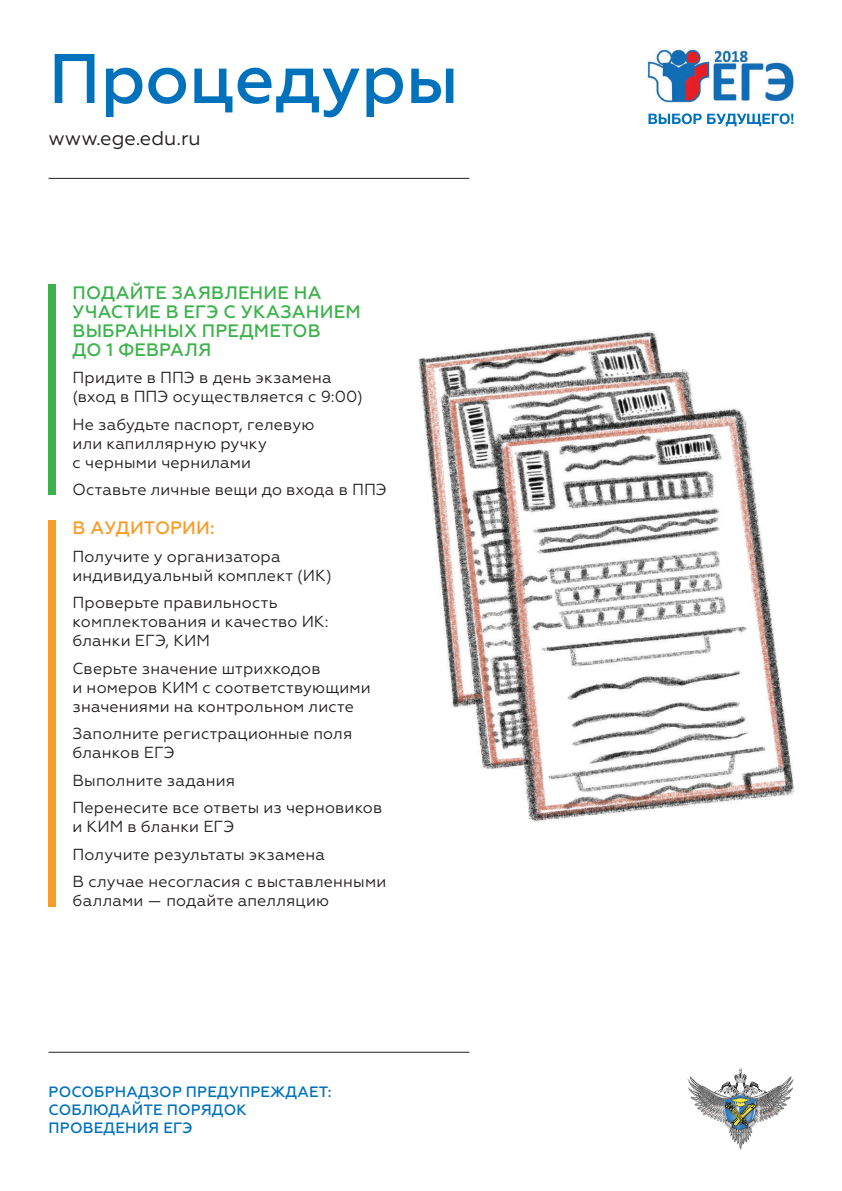
<style>
.page{position:relative;width:842px;height:1191px;background:#fff}
.page>*{position:absolute;margin:0;border:0;box-sizing:border-box;transform-origin:0 0}
.t1{font:500 70px "Geometria";color:#0072bc}
.t2{font:20px "Geometria";color:#231f20}
.t3{font:500 18px/19px "Geometria";letter-spacing:.01em;color:#3bb24b}
.t4{font:500 18px "Geometria";letter-spacing:.005em;color:#f89c28}
.t5{font:16px/19px "Geometria";letter-spacing:.01em;color:#231f20}
.t6{font:500 15px/18px "Geometria";letter-spacing:.01em;color:#0072bc}
</style>
<div class="page">
<img style="left:418px;top:331px;width:377px;height:492px">
<hr style="left:49px;top:1051px;width:420px;height:1px;background:#231f20">
<div style="left:49px;top:284px;width:7px;height:211px;background:#3bb24b"></div>
<div style="left:49px;top:520px;width:7px;height:386px;background:#f89c28"></div>
<img style="left:697px;top:1076px;width:87px;height:73px">
<img style="left:743px;top:1116px;width:15px;height:13px">
<img style="left:723px;top:1068px;width:17px;height:30px">
<img style="left:688px;top:1076px;width:34px;height:33px">
<img style="left:758px;top:1076px;width:35px;height:33px">
<hr style="left:49px;top:178px;width:420px;height:1px;background:#231f20">
<img style="left:646px;top:49px;width:147px;height:54px">
<svg style="left:648px;top:113px;width:145px;height:13px"></svg>
<h1 class="t1" style="left:49px;top:38px;width:412px">Процедуры</h1>
<p class="t2" style="left:49px;top:127px;width:154px">www.ege.edu.ru</p>
<p class="t3" style="left:73px;top:283px;width:289px">ПОДАЙТЕ ЗАЯВЛЕНИЕ НА<br>УЧАСТИЕ В ЕГЭ С УКАЗАНИЕМ<br>ВЫБРАННЫХ ПРЕДМЕТОВ<br>ДО 1 ФЕВРАЛЯ</p>
<p class="t5" style="left:73px;top:368px;width:292px">Придите в ППЭ в день экзамена (вход в ППЭ осуществляется с 9:00)</p>
<p class="t5" style="left:73px;top:414px;width:243px">Не забудьте паспорт, гелевую или капиллярную ручку<br>с черными чернилами</p>
<p class="t5" style="left:73px;top:480px;width:316px">Оставьте личные вещи до входа в ППЭ</p>
<p class="t4" style="left:73px;top:517px;width:144px">В АУДИТОРИИ:</p>
<p class="t5" style="left:73px;top:547px;width:261px">Получите у организатора индивидуальный комплект (ИК)</p>
<p class="t5" style="left:73px;top:593px;width:258px">Проверьте правильность комплектования и качество ИК: бланки ЕГЭ, КИМ</p>
<p class="t5" style="left:73px;top:659px;width:300px">Сверьте значение штрихкодов<br>и номеров КИМ с соответствующими значениями на контрольном листе</p>
<p class="t5" style="left:73px;top:724px;width:281px">Заполните регистрационные поля бланков ЕГЭ</p>
<p class="t5" style="left:73px;top:766px;width:311px;line-height:27.5px">Выполните задания<br>Перенесите все ответы из черновиков</p>
<p class="t5" style="left:73px;top:813px;width:315px;line-height:27.5px">и КИМ в бланки ЕГЭ<br>Получите результаты экзамена<br>В случае несогласия с выставленными</p>
<p class="t5" style="left:73px;top:891px;width:258px">баллами — подайте апелляцию</p>
<p class="t6" style="left:49px;top:1082px;width:284px">РОСОБРНАДЗОР ПРЕДУПРЕЖДАЕТ:<br>СОБЛЮДАЙТЕ ПОРЯДОК<br>ПРОВЕДЕНИЯ ЕГЭ</p>
</div>
